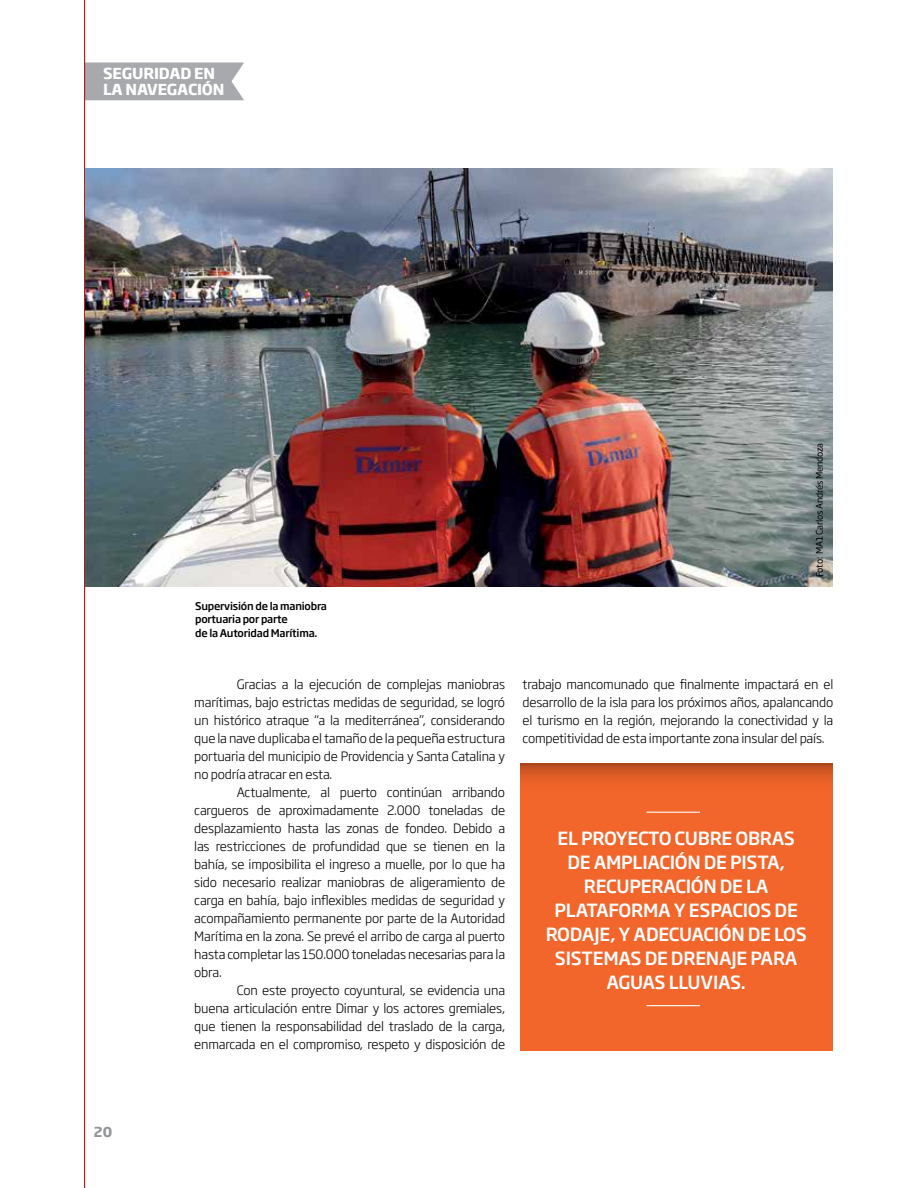
<style>
.page{position:relative;width:918px;height:1188px;background:#fff}
.page>*{position:absolute;margin:0;border:0;box-sizing:border-box;transform-origin:0 0}
.t1{font:500 18px/24px "Soho Gothic Pro";letter-spacing:-.015em;color:#fff;text-align:center}
.t2{font:700 15px/16.2px "Soho Gothic Pro";letter-spacing:-.01em;color:#fff}
.t3{font:700 13.5px "Soho Gothic Pro";color:#939598}
.t4{font:300 12.75px/18px "Soho Gothic Pro";letter-spacing:-.015em;color:#000;text-align:justify}
.t5{font:500 10.5px/13.5px "Soho Gothic Pro";letter-spacing:-.02em;color:#000}
.t6{font:9px "Soho Gothic Pro";letter-spacing:-.02em;color:#000}
</style>
<div class="page">
<svg style="left:85px;top:62px;width:159px;height:38px;background:#abadb0"></svg>
<hr style="left:84px;top:0;width:1px;height:1188px;background:#b11116">
<img style="left:85px;top:169px;width:747px;height:418px">
<div style="left:520px;top:764px;width:313px;height:287px;background:#f2652b"></div>
<svg style="left:520px;top:764px;width:313px;height:16px"></svg>
<hr style="left:646px;top:812px;width:54px;height:1px;background:#fff">
<hr style="left:646px;top:1005px;width:54px;height:1px;background:#fff">
<p class="t2" style="left:103px;top:64px;width:123px">SEGURIDAD EN<br>LA NAVEGACIÓN</p>
<p class="t3" style="left:94px;top:1122px;width:20px">20</p>
<p class="t5" style="left:195px;top:598px;width:133px">Supervisión de la maniobra portuaria por parte<br>de la Autoridad Marítima.</p>
<p class="t4" style="left:194px;top:674px;width:312px;text-indent:43px">Gracias a la ejecución de complejas maniobras marítimas, bajo estrictas medidas de seguridad, se logró un histórico atraque “a la mediterránea”, considerando que la nave duplicaba el tamaño de la pequeña estructura portuaria del municipio de Providencia y Santa Catalina y no podría atracar en esta.</p>
<p class="t4" style="left:194px;top:782px;width:312px;text-indent:43px">Actualmente, al puerto continúan arribando cargueros de aproximadamente 2.000 toneladas de desplazamiento hasta las zonas de fondeo. Debido a las restricciones de profundidad que se tienen en la bahía, se imposibilita el ingreso a muelle, por lo que ha sido necesario realizar maniobras de aligeramiento de carga en bahía, bajo inflexibles medidas de seguridad y acompañamiento permanente por parte de la Autoridad Marítima en la zona. Se prevé el arribo de carga al puerto hasta completar las 150.000 toneladas necesarias para la obra.</p>
<p class="t4" style="left:194px;top:980px;width:312px;text-indent:43px">Con este proyecto coyuntural, se evidencia una buena articulación entre Dimar y los actores gremiales, que tienen la responsabilidad del traslado de la carga, enmarcada en el compromiso, respeto y disposición de</p>
<p class="t6" style="left:813px;top:577px;width:136px;rotate:-90deg">Foto: MA1 Carlos Andrés Mendoza</p>
<p class="t4" style="left:523px;top:675px;width:312px">trabajo mancomunado que finalmente impactará en el desarrollo de la isla para los próximos años, apalancando el turismo en la región, mejorando la conectividad y la competitividad de esta importante zona insular del país.</p>
<h1 class="t1" style="left:546px;top:825px;width:263px">EL PROYECTO CUBRE OBRAS<br>DE AMPLIACIÓN DE PISTA,<br>RECUPERACIÓN DE LA<br>PLATAFORMA Y ESPACIOS DE<br>RODAJE, Y ADECUACIÓN DE LOS<br>SISTEMAS DE DRENAJE PARA<br>AGUAS LLUVIAS.</h1>
</div>
